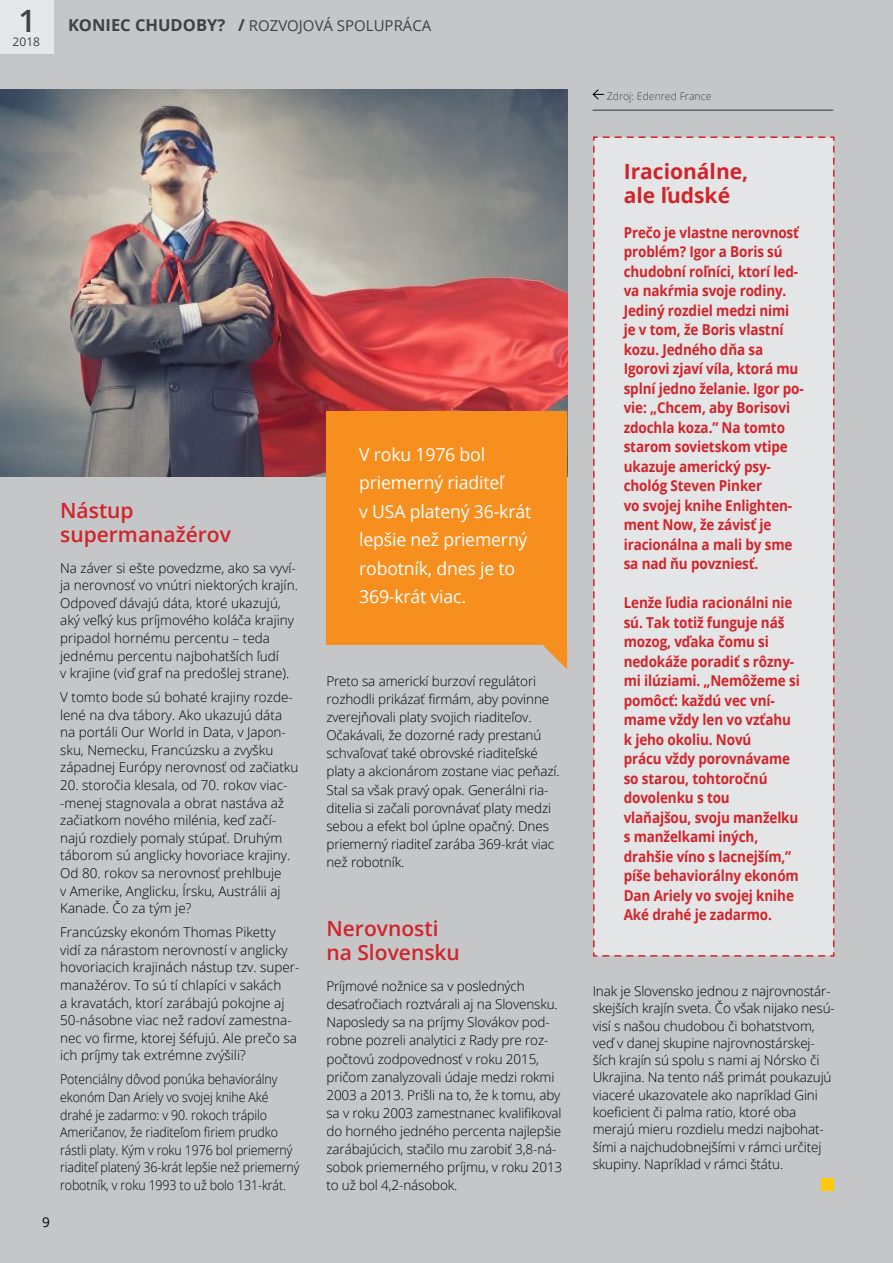
<style>
.page{position:relative;width:893px;height:1263px;background:#c5c6c8}
.page>*{position:absolute;margin:0;border:0;box-sizing:border-box;transform-origin:0 0}
.t1{font:600 30.9px "Open Sans";color:#414042}
.t2{font:600 21px/24.3px "Open Sans";color:#d2232a}
.t3{font:700 21px/24px "Open Sans";color:#d2232a}
.t4{font:18px/28.5px "Open Sans";letter-spacing:-.01em;color:#fff}
.t5{font:700 15px/19.5px "Open Sans";letter-spacing:-.01em;color:#d2232a;scale:.9 1}
.t6{font:15px "Open Sans";color:#414042}
.t7{font:300 13.5px/17.5px "Open Sans";letter-spacing:-.01em;color:#000}
.t8{font:300 13.5px/17.5px "Open Sans";letter-spacing:-.01em;color:#000;scale:.92 1}
.t9{font:13.5px "Open Sans";color:#000}
.t10{font:12px "Open Sans";color:#414042}
.t11{font:300 10.5px "Open Sans";color:#414042}
.s1{font-weight:700;font-size:16.5px}
</style>
<div class="page">
<div style="left:593px;top:136px;width:242px;height:821px;background:#e4e5e6"></div>
<img style="left:0;top:89px;width:567px;height:387px">
<hr style="left:593px;top:110px;width:240px;height:1px;background:#414042">
<svg style="left:592px;top:89px;width:12px;height:11px"></svg>
<div style="left:326px;top:412px;width:241px;height:233px;background:#f78f1e"></div>
<svg style="left:543px;top:645px;width:24px;height:24px"></svg>
<div style="left:821px;top:1178px;width:12px;height:13px;background:#ffc907"></div>
<div style="left:0;top:0;width:54px;height:54px;background:#e6e7e8"></div>
<h1 class="t1" style="left:19px;top:0;width:19px">1</h1>
<p class="t10" style="left:13px;top:33px;width:29px">2018</p>
<p class="t6" style="left:68px;top:15px;width:365px"><span class="s1">Koniec chudoby? /</span> Rozvojová spolupráca</p>
<p class="t9" style="left:42px;top:1213px;width:9px">9</p>
<h2 class="t2" style="left:60px;top:498px;width:172px">Nástup supermanažérov</h2>
<p class="t7" style="left:60px;top:558px;width:239px">Na záver si ešte povedzme, ako sa vyví&shy;ja nerovnosť vo vnútri niektorých krajín.<br>Odpoveď dávajú dáta, ktoré ukazujú, aký veľký kus príjmového koláča krajiny pripadol hornému percentu – teda jednému percentu najbohatších ľudí<br>v krajine (viď graf na predošlej strane).</p>
<p class="t7" style="left:60px;top:688px;width:240px">V tomto bode sú bohaté krajiny rozde&shy;lené na dva tábory. Ako ukazujú dáta na portáli Our World in Data, v Japon&shy;sku, Nemecku, Francúzsku a zvyšku západnej Európy nerovnosť od začiatku</p>
<p class="t7" style="left:60px;top:776px;width:232px">20. storočia klesala, od 70. rokov viac--menej stagnovala a obrat nastáva až začiatkom nového milénia, keď začí&shy;najú rozdiely pomaly stúpať. Druhým táborom sú anglicky hovoriace krajiny.<br>Od 80. rokov sa nerovnosť prehlbuje v Amerike, Anglicku, Írsku, Austrálii aj Kanade. Čo za tým je?</p>
<p class="t7" style="left:60px;top:923px;width:241px">Francúzsky ekonóm Thomas Piketty<br>vidí za nárastom nerovností v anglicky hovoriacich krajinách nástup tzv. super&shy;manažérov. To sú tí chlapíci v sakách<br>a kravatách, ktorí zarábajú pokojne aj 50-násobne viac než radoví zamestna&shy;nec vo firme, ktorej šéfujú. Ale prečo sa ich príjmy tak extrémne zvýšili?</p>
<p class="t8" style="left:60px;top:1070px;width:262px">Potenciálny dôvod ponúka behaviorálny ekonóm Dan Ariely vo svojej knihe Aké drahé je zadarmo: v 90. rokoch trápilo Američanov, že riaditeľom firiem prudko rástli platy. Kým v roku 1976 bol priemerný riaditeľ platený 36-krát lepšie než priemerný robotník, v roku 1993 to už bolo 131-krát.</p>
<h3 class="t4" style="left:359px;top:440px;width:174px">V roku 1976 bol priemerný riaditeľ<br>v U SA platený 36-krát lepšie než priemerný robotník, dnes je to<br>369-krát viac.</h3>
<p class="t7" style="left:326px;top:672px;width:235px;line-height:18px">Preto sa americkí burzoví regulátori rozhodli prikázať firmám, aby povinne zverejňovali platy svojich riaditeľov.<br>Očakávali, že dozorné rady prestanú schvaľovať také obrovské riaditeľské platy a akcionárom zostane viac peňazí.<br>Stal sa však pravý opak. Generálni ria&shy;ditelia si začali porovnávať platy medzi sebou a efekt bol úplne opačný. Dnes priemerný riaditeľ zarába 369-krát viac než robotník.</p>
<h2 class="t2" style="left:326px;top:915px;width:135px;line-height:24.8px">N erovnosti na Slovensku</h2>
<p class="t7" style="left:326px;top:977px;width:237px;line-height:18px">Príjmové nožnice sa v posledných desaťročiach roztvárali aj na Slovensku.<br>Naposledy sa na príjmy Slovákov pod&shy;robne pozreli analytici z Rady pre roz&shy;počtovú zodpovednosť v roku 2015, pričom zanalyzovali údaje medzi rokmi 2003 a 2013. Prišli na to, že k tomu, aby sa v roku 2003 zamestnanec kvalifikoval do horného jedného percenta najlepšie zarábajúcich, stačilo mu zarobiť 3,8-ná&shy;sobok priemerného príjmu, v roku 2013 to už bol 4,2-násobok.</p>
<p class="t11" style="left:607px;top:89px;width:106px">Zdroj: Edenred France</p>
<h2 class="t3" style="left:624px;top:159px;width:126px">I racionálne, ale ľudské</h2>
<p class="t5" style="left:624px;top:222px;width:201px">Prečo je vlastne nerovnosť problém? Igor a Boris sú chudobní roľníci, ktorí led&shy;va nakŕmia svoje rodiny.<br>Jediný rozdiel medzi nimi je v tom, že Boris vlastní kozu. Jedného dňa sa<br>Igorovi zjaví víla, ktorá mu splní jedno želanie. Igor po&shy;vie: „Chcem, aby Borisovi zdochla koza.” N a tomto starom sovietskom vtipe ukazuje americký psy&shy;chológ Steven Pinker<br>vo svojej knihe Enlighten&shy;ment N ow, že závisť je iracionálna a mali by sme sa nad ňu povzniesť.</p>
<p class="t5" style="left:624px;top:592px;width:197px">Lenže ľudia racionálni nie sú. Tak totiž funguje náš mozog, vďaka čomu si nedokáže poradiť s rôzny&shy;mi ilúziami. „Nemôžeme si pomôcť: každú vec vní&shy;mame vždy len vo vzťahu k jeho okoliu. Novú<br>prácu vždy porovnávame so starou, tohtoročnú dovolenku s tou vlaňajšou, svoju manželku s manželkami iných, drahšie víno s lacnejším,” píše behaviorálny ekonóm<br>Dan Ariely vo svojej knihe<br>Aké drahé je zadarmo.</p>
<p class="t7" style="left:593px;top:982px;width:244px">Inak je Slovensko jednou z najrovnostár&shy;skejších krajín sveta. Čo však nijako nesú&shy;visí s našou chudobou či bohatstvom, veď v danej skupine najrovnostárskej&shy;ších krajín sú spolu s nami aj Nórsko či Ukrajina. Na tento náš primát poukazujú viaceré ukazovatele ako napríklad Gini koeficient či palma ratio, ktoré oba merajú mieru rozdielu medzi najbohat&shy;šími a najchudobnejšími v rámci určitej skupiny. Napríklad v rámci štátu.</p>
</div>
